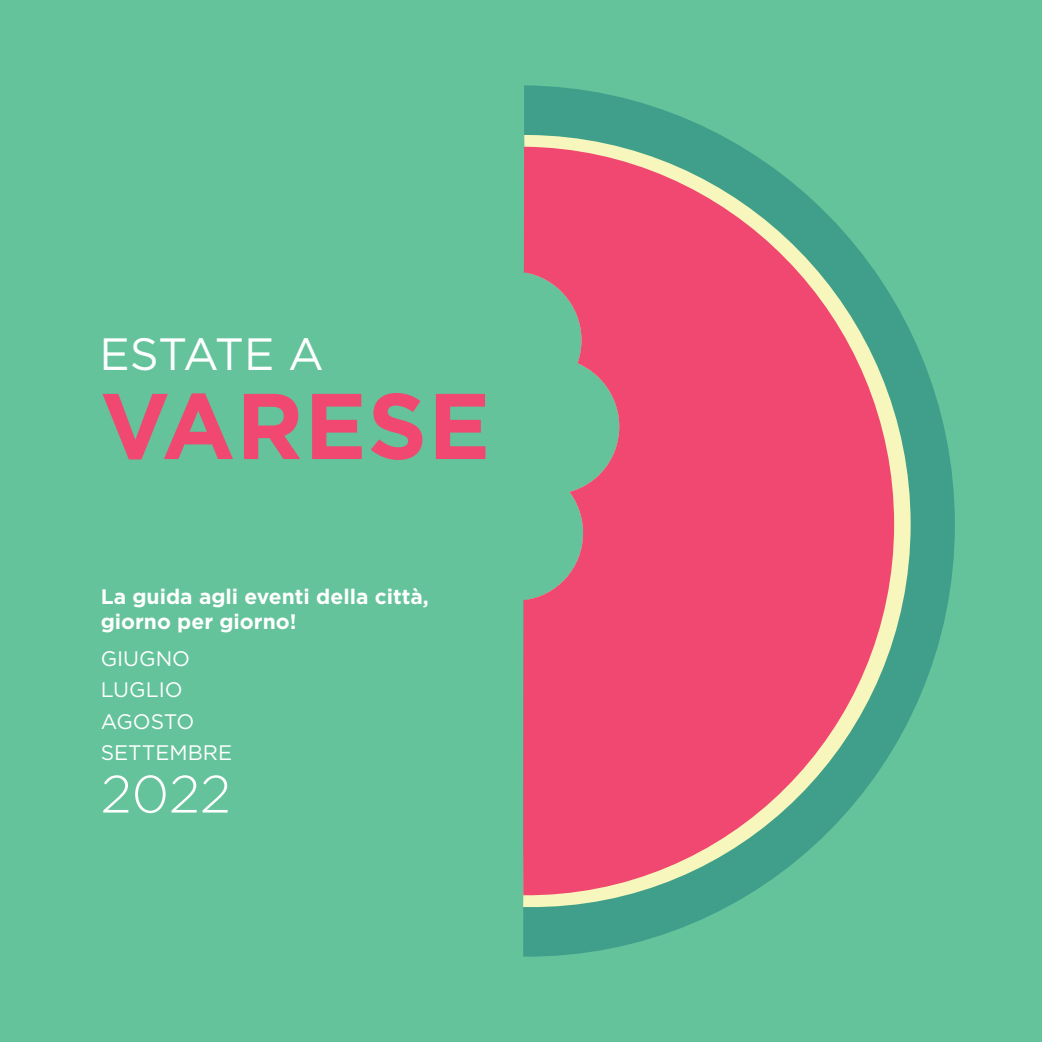
<style>
.page{position:relative;width:1042px;height:1042px;background:#64c39b}
.page>*{position:absolute;margin:0;border:0;box-sizing:border-box;transform-origin:0 0}
.t1{font:700 93.1px "Gotham";letter-spacing:.01em;color:#f04871}
.t2{font:300 52.5px "Gotham";color:#fff}
.t3{font:45.15px "Gotham";letter-spacing:-.015em;color:#fff}
.t4{font:700 21px/25.2px "Gotham";color:#fff}
.t5{font:21px/31.5px "Gotham";color:#fff}
</style>
<div class="page">
<svg style="left:523px;top:85px;width:432px;height:872px"></svg>
<svg style="left:523px;top:135px;width:388px;height:774px"></svg>
<svg style="left:523px;top:147px;width:371px;height:750px;background:#cb6a7d"></svg>
<p class="t3" style="left:99px;top:325px;width:226px">ESTATE A</p>
<p class="t1" style="left:100px;top:364px;width:392px">VARESE</p>
<p class="t4" style="left:101px;top:584px;width:330px">La guida agli eventi della città, giorno per giorno!</p>
<p class="t5" style="left:101px;top:642px;width:133px">GIUGNO<br>LUGLIO<br>AGOSTO<br>SETTEMBRE</p>
<p class="t2" style="left:101px;top:761px;width:132px">2022</p>
</div>
